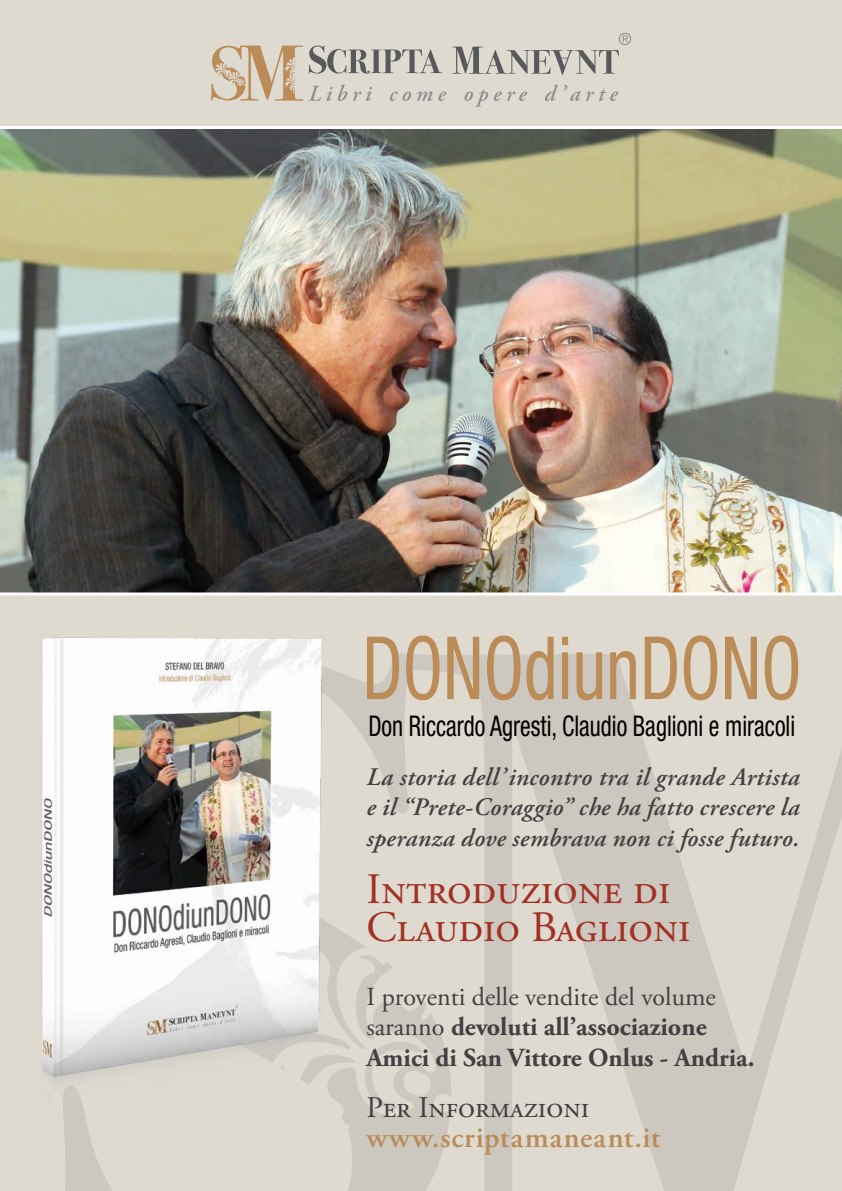
<style>
.page{position:relative;width:842px;height:1191px;background:#dedad0}
.page>*{position:absolute;margin:0;border:0;box-sizing:border-box;transform-origin:0 0}
.t1{font:condensed 87.3px "Helvetica Neue LT Std";color:#bb8c58;scale:.83 1}
.t2{font:43.4px/38px "Adobe Garamond Pro";color:#a43024}
.t3{font:600 30px "Adobe Garamond Pro";letter-spacing:.035em;color:#bb8c58}
.t4{font:30px "Adobe Garamond Pro";color:#414042}
.t5{font:condensed 28.5px "Helvetica Neue LT Std";color:#000;scale:.83 1}
.t6{font:700 26px/30.4px "Adobe Garamond Pro";color:#414042}
.t7{font:italic 600 25.2px/30.4px "Adobe Garamond Pro";letter-spacing:.015em;color:#414042;text-align:justify}
.s1{font-weight:400}
</style>
<div class="page">
<svg style="left:211px;top:33px;width:420px;height:74px"></svg>
<svg style="left:451px;top:654px;width:391px;height:537px"></svg>
<svg style="left:64px;top:653px;width:387px;height:538px"></svg>
<img style="left:0;top:129px;width:842px;height:463px">
<hr style="left:0;top:126px;width:842px;height:3px;background:#fff">
<hr style="left:0;top:592px;width:842px;height:3px;background:#fff">
<img style="left:42px;top:637px;width:287px;height:494px">
<h1 class="t1" style="left:362px;top:617px;width:531px">DONOdiunDONO</h1>
<p class="t5" style="left:368px;top:709px;width:516px">Don Riccardo Agresti, Claudio Baglioni e miracoli</p>
<p class="t7" style="left:366px;top:763px;width:435px">La storia dell’incontro tra il grande Artista e il “Prete-Coraggio” che ha fatto crescere la speranza dove sembrava non ci fosse futuro.</p>
<h2 class="t2" style="left:366px;top:872px;width:326px">Introduzione di<br>Claudio Baglioni</h2>
<p class="t6" style="left:366px;top:981px;width:390px"><span class="s1">I proventi delle vendite del volume saranno</span> devoluti all’associazione<br>Amici di San Vittore Onlus - Andria.</p>
<p class="t4" style="left:366px;top:1089px;width:224px">Per Informazioni</p>
<p class="t3" style="left:366px;top:1120px;width:295px">www.scriptamaneant.it</p>
</div>
